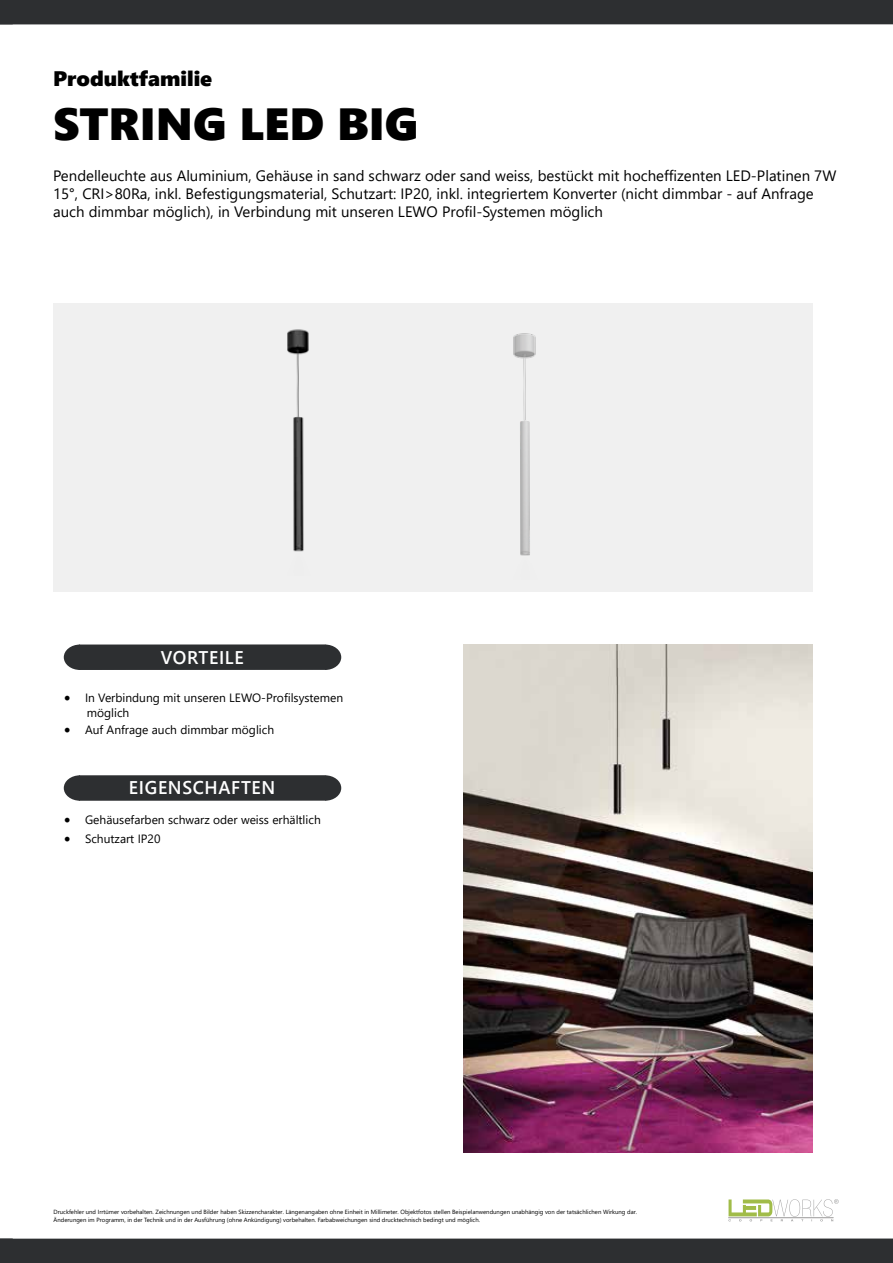
<style>
.page{position:relative;width:893px;height:1263px;background:#fff}
.page>*{position:absolute;margin:0;border:0;box-sizing:border-box;transform-origin:0 0}
.t1{font:45px "Segoe UI Black";color:#000}
.t2{font:21px "Segoe UI Black";color:#000}
.t3{font:600 18.3px "Segoe UI";letter-spacing:.035em;color:#fff}
.t4{font:15px/18px "Segoe UI";color:#000}
.t5{font:12px/14.4px "Segoe UI";color:#000}
.t6{font:6px/7.2px "Segoe UI";color:#000}
.s1{font-family:"Minion Pro";font-size:18px}
</style>
<div class="page">
<div style="left:0;top:0;width:893px;height:24px;background:#2d2f31"></div>
<div style="left:0;top:1238px;width:893px;height:25px;background:#2d2f31"></div>
<svg style="left:728px;top:1199px;width:111px;height:22px"></svg>
<hr style="left:728px;top:1217px;width:105px;height:1px;background:#9a9999">
<div style="left:53px;top:303px;width:759px;height:289px;background:#f0f0f0"></div>
<img style="left:287px;top:329px;width:22px;height:223px">
<img style="left:463px;top:644px;width:350px;height:508px">
<svg style="left:64px;top:775px;width:15px;height:26px"></svg>
<svg style="left:325px;top:775px;width:16px;height:26px"></svg>
<div style="left:79px;top:775px;width:246px;height:26px;background:#2d2f31"></div>
<svg style="left:64px;top:644px;width:15px;height:26px"></svg>
<svg style="left:325px;top:644px;width:16px;height:26px"></svg>
<div style="left:79px;top:644px;width:246px;height:26px;background:#2d2f31"></div>
<img style="left:513px;top:333px;width:23px;height:223px">
<h2 class="t2" style="left:53px;top:63px;width:161px">Produktfamilie</h2>
<h1 class="t1" style="left:53px;top:91px;width:366px">STRING LED BIG</h1>
<p class="t4" style="left:53px;top:165px;width:785px">Pendelleuchte aus Aluminium, Gehäuse in sand schwarz oder sand weiss, bestückt mit hocheffizenten LED-Platinen 7W<br>15°, CRI&gt;80Ra, inkl. Befestigungsmaterial, Schutzart: IP20, inkl. integriertem Konverter (nicht dimmbar - auf Anfrage auch dimmbar möglich), in Verbindung mit unseren LEWO Profil-Systemen möglich</p>
<h3 class="t3" style="left:161px;top:640px;width:84px">VORTEILE</h3>
<h3 class="t5" style="left:87px;top:690px;width:258px;text-indent:-23px"><span class="s1">•</span> In Verbindung mit unseren LEWO-Profilsystemen möglich</h3>
<h3 class="t5" style="left:64px;top:722px;width:212px"><span class="s1">•</span> Auf Anfrage auch dimmbar möglich</h3>
<h3 class="t3" style="left:129px;top:770px;width:148px">EIGENSCHAFTEN</h3>
<h3 class="t5" style="left:64px;top:830px;width:98px"><span class="s1">•</span> Schutzart IP20</h3>
<h3 class="t5" style="left:64px;top:812px;width:258px"><span class="s1">•</span> Gehäusefarben schwarz oder weiss erhältlich</h3>
<p class="t6" style="left:54px;top:1208px;width:585px">Druckfehler und Irrtümer vorbehalten. Zeichnungen und Bilder haben Skizzencharakter. Längenangaben ohne Einheit in Millimeter. Objektfotos stellen Beispielanwendungen unabhängig von der tatsächlichen Wirkung dar.<br>Änderungen im Programm, in der Technik und in der Ausführung (ohne Ankündigung) vorbehalten. Farbabweichungen sind drucktechnisch bedingt und möglich.</p>
</div>
